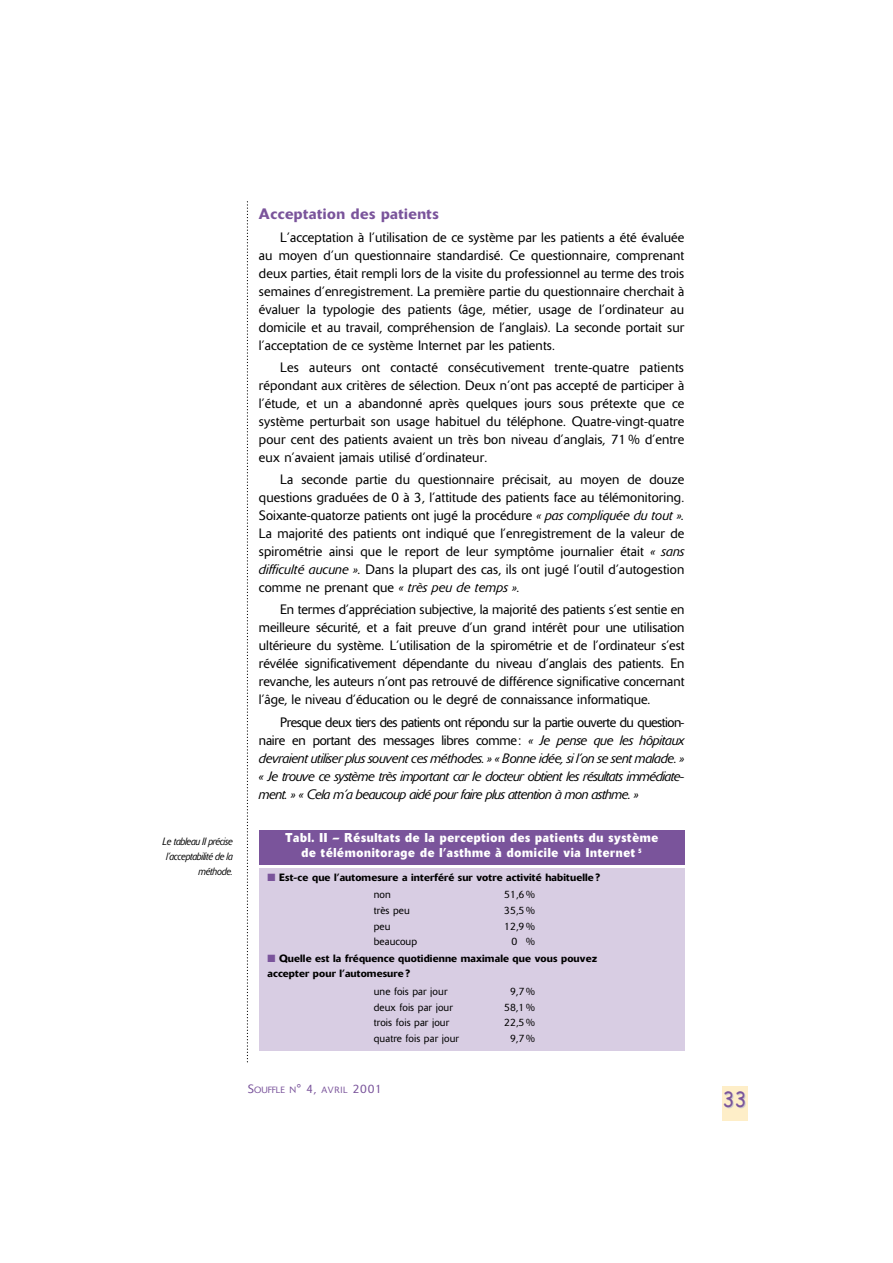
<style>
.page{position:relative;width:893px;height:1263px;background:#fff}
.page>*{position:absolute;margin:0;border:0;box-sizing:border-box;transform-origin:0 0}
.t1{font:21px "Comic Sans MS";color:#7a549b;scale:.9 1}
.t2{font:500 15px "Delta";letter-spacing:.03em;color:#7a549b}
.t3{font:300 13.5px/18px "Delta";letter-spacing:.01em;color:#000;text-align:justify}
.t4{font:italic 300 13.5px/18px "Delta";letter-spacing:-.035em;color:#000;text-align:justify}
.t5{font:700 12.75px/15px "Delta";letter-spacing:.065em;color:#fff;text-align:center;scale:.9 1}
.t6{font:500 10.5px/17.7px "Delta";letter-spacing:.015em;color:#000}
.t7{font:300 10.5px "Delta";letter-spacing:.01em;color:#000}
.t8{font:italic 300 10.5px/15px "Delta";letter-spacing:-.03em;color:#000;text-align:right;scale:.9 1}
.t9{font:300 9px "Delta";color:#7a549b}
.s1{font-style:italic}
.s2{font-style:normal}
.s3{color:#7a549b}
.s4{font-weight:300}
.s5{font-size:12px}
</style>
<div class="page">
<svg style="left:247px;top:202px;width:1px;height:861px"></svg>
<div style="left:722px;top:1086px;width:25px;height:35px;background:#feeec8"></div>
<div style="left:259px;top:868px;width:425px;height:183px;background:#d8cde3"></div>
<div style="left:259px;top:830px;width:425px;height:34px;background:#7a549b"></div>
<p class="t8" style="left:162px;top:835px;width:80px">Le tableau II précise l’acceptabilité de la méthode.</p>
<p class="t2" style="left:259px;top:209px;width:181px">Acceptation des patients</p>
<p class="t3" style="left:259px;top:229px;width:427px;text-indent:21px">L’acceptation à l’utilisation de ce système par les patients a été évaluée au moyen d’un questionnaire standardisé. Ce questionnaire, comprenant deux parties, était rempli lors de la visite du professionnel au terme des trois semaines d’enregistrement. La première partie du questionnaire cherchait à évaluer la typologie des patients (âge, métier, usage de l’ordinateur au domicile et au travail, compréhension de l’anglais). La seconde portait sur l’acceptation de ce système Internet par les patients.</p>
<p class="t3" style="left:259px;top:359px;width:427px;text-indent:21px">Les auteurs ont contacté consécutivement trente-quatre patients répondant aux critères de sélection. Deux n’ont pas accepté de participer à l’étude, et un a abandonné après quelques jours sous prétexte que ce système perturbait son usage habituel du téléphone. Quatre-vingt-quatre pour cent des patients avaient un très bon niveau d’anglais, 71 % d’entre eux n’avaient jamais utilisé d’ordinateur.</p>
<p class="t3" style="left:259px;top:472px;width:427px;text-indent:21px">La seconde partie du questionnaire précisait, au moyen de douze questions graduées de 0 à 3, l’attitude des patients face au télémonitoring.<br>Soixante-quatorze patients ont jugé la procédure <span class="s1">« pas compliquée du tout ».<br></span>La majorité des patients ont indiqué que l’enregistrement de la valeur de spirométrie ainsi que le report de leur symptôme journalier était <span class="s1">« sans difficulté aucune ».</span> Dans la plupart des cas, ils ont jugé l’outil d’autogestion comme ne prenant que <span class="s1">« très peu de temps ».</span></p>
<p class="t3" style="left:259px;top:602px;width:427px;text-indent:21px">En termes d’appréciation subjective, la majorité des patients s’est sentie en meilleure sécurité, et a fait preuve d’un grand intérêt pour une utilisation ultérieure du système. L’utilisation de la spirométrie et de l’ordinateur s’est révélée significativement dépendante du niveau d’anglais des patients. En revanche, les auteurs n’ont pas retrouvé de différence significative concernant l’âge, le niveau d’éducation ou le degré de connaissance informatique.</p>
<p class="t4" style="left:259px;top:714px;width:427px;text-indent:21px"><span class="s2">Presque deux tiers des patients ont répondu sur la partie ouverte du question&shy;naire en portant des messages libres comme:</span> « Je pense que les hôpitaux devraient utiliser plus souvent ces méthodes. » « Bonne idée, si l’on se sent malade. » « Je trouve ce système très important car le docteur obtient les résultats immédiate&shy;ment. » « Cela m’a beaucoup aidé pour faire plus attention à mon asthme. »</p>
<p class="t5" style="left:285px;top:832px;width:415px">Tabl. II – Résultats de la perception des patients du système de télémonitorage de l’asthme à domicile via Internet <sup>5</sup></p>
<p class="t6" style="left:374px;top:869px;width:228px;text-indent:-106px"><span class="s3">■</span> Est-ce que l’automesure a interféré sur votre activité habituelle ? <span class="s4">non</span></p>
<p class="t7" style="left:504px;top:891px;width:32px">51,6 %</p>
<p class="t7" style="left:374px;top:907px;width:37px">très peu</p>
<p class="t7" style="left:504px;top:907px;width:32px">35,5 %</p>
<p class="t7" style="left:374px;top:922px;width:18px">peu</p>
<p class="t7" style="left:504px;top:922px;width:32px">12,9 %</p>
<p class="t7" style="left:374px;top:938px;width:45px">beaucoup</p>
<p class="t7" style="left:511px;top:938px;width:25px">0 %</p>
<p class="t6" style="left:267px;top:952px;width:331px;line-height:15px"><span class="s3">■</span> Quelle est la fréquence quotidienne maximale que vous pouvez accepter pour l’automesure ?</p>
<p class="t7" style="left:374px;top:988px;width:75px">une fois par jour</p>
<p class="t7" style="left:510px;top:988px;width:26px">9,7 %</p>
<p class="t7" style="left:374px;top:1003px;width:81px">deux fois par jour</p>
<p class="t7" style="left:504px;top:1003px;width:32px">58,1 %</p>
<p class="t7" style="left:374px;top:1019px;width:77px">trois fois par jour</p>
<p class="t7" style="left:504px;top:1019px;width:32px">22,5 %</p>
<p class="t7" style="left:374px;top:1035px;width:87px">quatre fois par jour</p>
<p class="t7" style="left:510px;top:1035px;width:26px">9,7 %</p>
<p class="t9" style="left:248px;top:1087px;width:136px"><span class="s5">S</span>OUFFLE N<span class="s5">° 4,</span> AVRIL <span class="s5">2001</span></p>
<h1 class="t1" style="left:722px;top:1084px;width:28px">33</h1>
</div>
